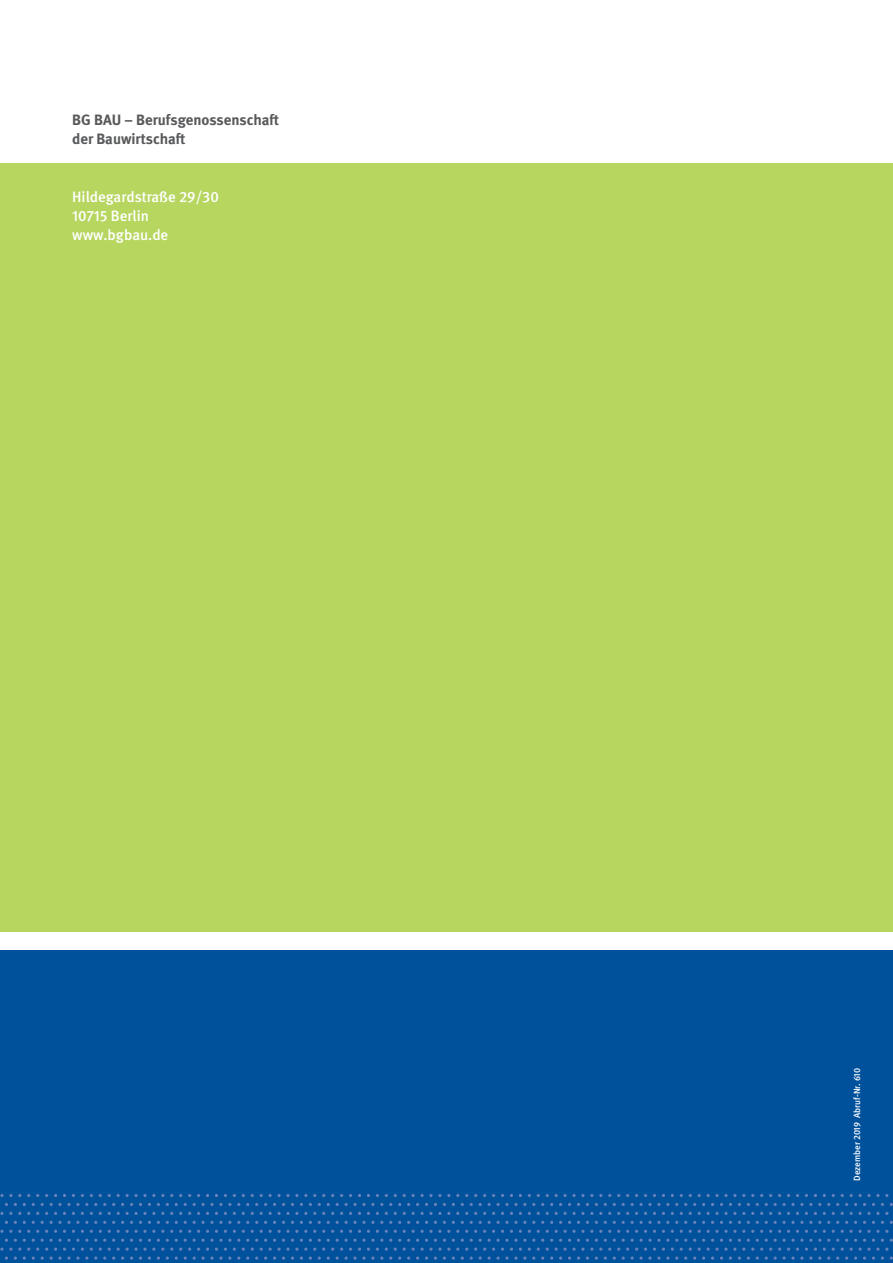
<style>
.page{position:relative;width:893px;height:1263px;background:#fff}
.page>*{position:absolute;margin:0;border:0;box-sizing:border-box;transform-origin:0 0}
.t1{font:500 15px/19.2px "DGUV Meta";color:#fff}
.t2{font:700 15px/19.2px "DGUV Meta";color:#58595b}
.t3{font:500 9px "DGUV Meta";color:#fff}
</style>
<div class="page">
<div style="left:0;top:163px;width:893px;height:768px;background:#b7d660"></div>
<div style="left:0;top:950px;width:893px;height:313px;background:#00519c"></div>
<svg style="left:269px;top:1194px;width:38px;height:3px"></svg>
<svg style="left:412px;top:1194px;width:38px;height:3px"></svg>
<svg style="left:555px;top:1194px;width:38px;height:3px"></svg>
<svg style="left:698px;top:1194px;width:38px;height:3px"></svg>
<svg style="left:841px;top:1194px;width:38px;height:3px"></svg>
<svg style="left:269px;top:1212px;width:38px;height:3px"></svg>
<svg style="left:412px;top:1212px;width:38px;height:3px"></svg>
<svg style="left:555px;top:1212px;width:38px;height:3px"></svg>
<svg style="left:698px;top:1212px;width:38px;height:3px"></svg>
<svg style="left:841px;top:1212px;width:38px;height:3px"></svg>
<svg style="left:193px;top:1203px;width:38px;height:3px"></svg>
<svg style="left:336px;top:1203px;width:38px;height:3px"></svg>
<svg style="left:479px;top:1203px;width:38px;height:3px"></svg>
<svg style="left:622px;top:1203px;width:47px;height:3px"></svg>
<svg style="left:774px;top:1203px;width:38px;height:3px"></svg>
<svg style="left:193px;top:1221px;width:38px;height:3px"></svg>
<svg style="left:336px;top:1221px;width:38px;height:3px"></svg>
<svg style="left:479px;top:1221px;width:38px;height:3px"></svg>
<svg style="left:622px;top:1221px;width:47px;height:3px"></svg>
<svg style="left:774px;top:1221px;width:38px;height:3px"></svg>
<svg style="left:179px;top:1230px;width:178px;height:30px"></svg>
<svg style="left:358px;top:1230px;width:177px;height:30px"></svg>
<svg style="left:537px;top:1230px;width:182px;height:30px"></svg>
<svg style="left:720px;top:1230px;width:173px;height:30px"></svg>
<svg style="left:0;top:1194px;width:12px;height:3px"></svg>
<svg style="left:117px;top:1194px;width:47px;height:3px"></svg>
<svg style="left:0;top:1212px;width:12px;height:3px"></svg>
<svg style="left:117px;top:1212px;width:47px;height:3px"></svg>
<svg style="left:50px;top:1203px;width:38px;height:3px"></svg>
<svg style="left:50px;top:1221px;width:38px;height:3px"></svg>
<svg style="left:0;top:1230px;width:178px;height:30px"></svg>
<p class="t2" style="left:72px;top:111px;width:208px">BG BAU – Berufsgenossenschaft der Bauwirtschaft</p>
<p class="t1" style="left:72px;top:188px;width:148px">Hildegardstraße 29/30<br>10715 Berlin www.bgbau.de</p>
<p class="t3" style="left:854px;top:1181px;width:114px;rotate:-90deg">Dezember 2019 Abruf-Nr. 610</p>
</div>
